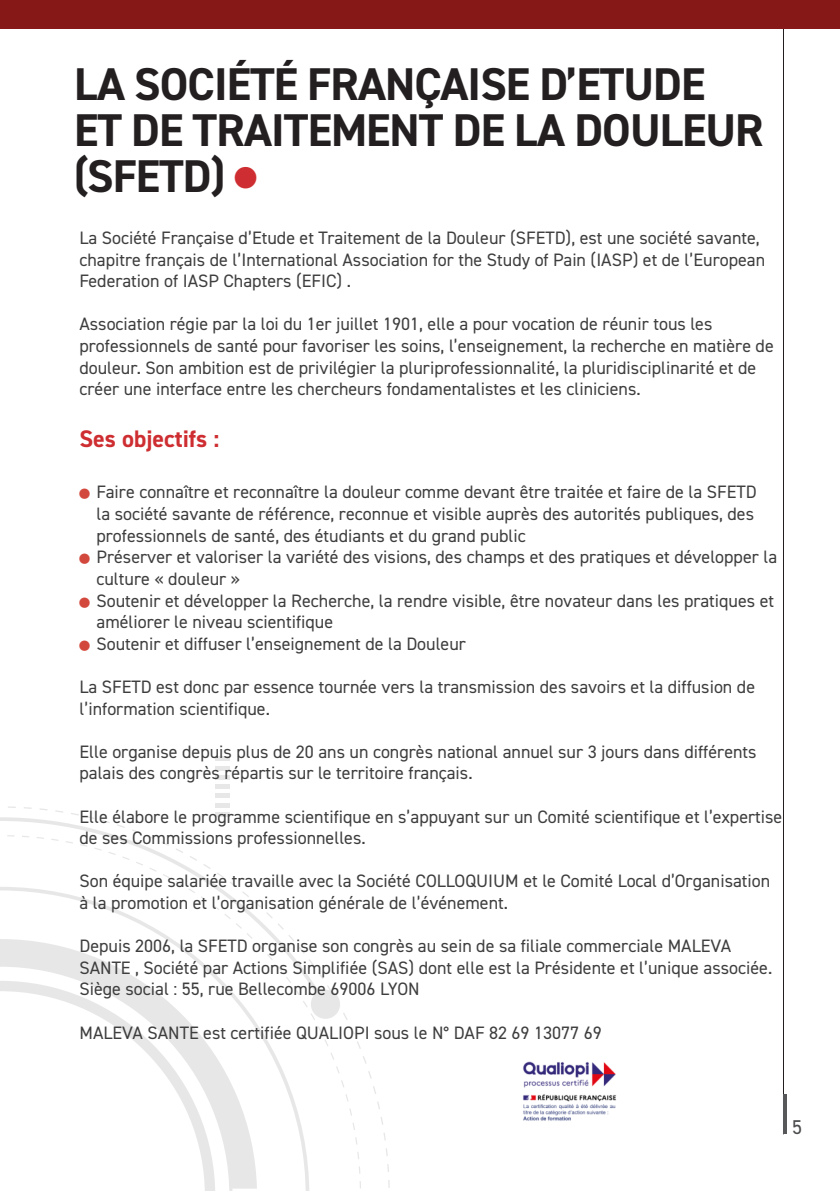
<style>
.page{position:relative;width:840px;height:1191px;background:#fff}
.page>*{position:absolute;margin:0;border:0;box-sizing:border-box;transform-origin:0 0}
.Titre_Type_de_session{font:700 46px/46px "DIN2014";letter-spacing:-.02em;color:#231f20}
.t1{font:700 24px "DIN2014";color:#ce2e31}
.t2{font:20px "DIN2014";color:#4b4c4d}
.t3{font:18px/21.6px "DIN2014";color:#3e3e3f}
.s1{color:#ce2e31}
</style>
<div class="page">
<hr style="left:782px;top:0;width:1px;height:1134px;background:#231f20">
<svg style="left:782px;top:1094px;width:4px;height:40px"></svg>
<div style="left:0;top:0;width:839px;height:28px;background:#871818"></div>
<svg style="left:0;top:806px;width:389px;height:385px"></svg>
<div style="left:311px;top:989px;width:29px;height:29px;background:#e7e7e7;border-radius:50%"></div>
<hr style="left:216px;top:812px;width:14px;height:4px;background:#e7e7e7">
<hr style="left:216px;top:803px;width:14px;height:4px;background:#e7e7e7">
<hr style="left:216px;top:794px;width:14px;height:4px;background:#e7e7e7">
<hr style="left:216px;top:784px;width:14px;height:4px;background:#e7e7e7">
<hr style="left:216px;top:775px;width:14px;height:4px;background:#e7e7e7">
<hr style="left:216px;top:766px;width:14px;height:4px;background:#e7e7e7">
<div style="left:216px;top:756px;width:14px;height:5px;background:#e7e7e7"></div>
<svg style="left:0;top:939px;width:257px;height:249px"></svg>
<img style="left:523px;top:1061px;width:94px;height:60px">
<p class="Titre_Type_de_session" style="left:74px;top:60px;width:691px">LA SOCIÉTÉ FRANÇAISE D’ETUDE<br>ET DE TRAITEMENT DE LA DOULEUR (SFETD) <span class="s1">●</span></p>
<p class="t3" style="left:79px;top:227px;width:687px">La Société Française d’Etude et Traitement de la Douleur (SFETD), est une société savante, chapitre français de l’International Association for the Study of Pain (IASP) et de l’European<br>Federation of IASP Chapters (EFIC) .</p>
<p class="t3" style="left:79px;top:313px;width:695px">Association régie par la loi du 1er juillet 1901, elle a pour vocation de réunir tous les professionnels de santé pour favoriser les soins, l’enseignement, la recherche en matière de douleur. Son ambition est de privilégier la pluriprofessionnalité, la pluridisciplinarité et de</p>
<p class="t3" style="left:79px;top:378px;width:562px">créer une interface entre les chercheurs fondamentalistes et les cliniciens.</p>
<p class="t1" style="left:79px;top:422px;width:141px">Ses objectifs :</p>
<p class="t3" style="left:96px;top:481px;width:661px">Faire connaître et reconnaître la douleur comme devant être traitée et faire de la SFETD la société savante de référence, reconnue et visible auprès des autorités publiques, des professionnels de santé, des étudiants et du grand public</p>
<p class="t3" style="left:96px;top:546px;width:681px">Préserver et valoriser la variété des visions, des champs et des pratiques et développer la culture « douleur »</p>
<p class="t3" style="left:96px;top:589px;width:678px">Soutenir et développer la Recherche, la rendre visible, être novateur dans les pratiques et améliorer le niveau scientifique</p>
<p class="t3" style="left:96px;top:632px;width:371px">Soutenir et diffuser l’enseignement de la Douleur</p>
<p class="t3" style="left:79px;top:675px;width:676px">La SFETD est donc par essence tournée vers la transmission des savoirs et la diffusion de l’information scientifique.</p>
<p class="t3" style="left:79px;top:740px;width:678px">Elle organise depuis plus de 20 ans un congrès national annuel sur 3 jours dans différents palais des congrès répartis sur le territoire français.</p>
<p class="t3" style="left:79px;top:805px;width:704px">Elle élabore le programme scientifique en s’appuyant sur un Comité scientifique et l’expertise de ses Commissions professionnelles.</p>
<p class="t3" style="left:79px;top:870px;width:692px">Son équipe salariée travaille avec la Société COLLOQUIUM et le Comité Local d’Organisation à la promotion et l’organisation générale de l’événement.</p>
<p class="t3" style="left:79px;top:935px;width:694px">Depuis 2006, la SFETD organise son congrès au sein de sa filiale commerciale MALEVA<br>SANTE , Société par Actions Simplifiée (SAS) dont elle est la Présidente et l’unique associée.</p>
<p class="t3" style="left:79px;top:978px;width:341px">Siège social : 55, rue Bellecombe 69006 LYON</p>
<p class="t3" style="left:79px;top:1021px;width:523px">MALEVA SANTE est certifiée QUALIOPI sous le N° DAF 82 69 13077 69</p>
<p class="t2" style="left:791px;top:1114px;width:11px">5</p>
</div>
